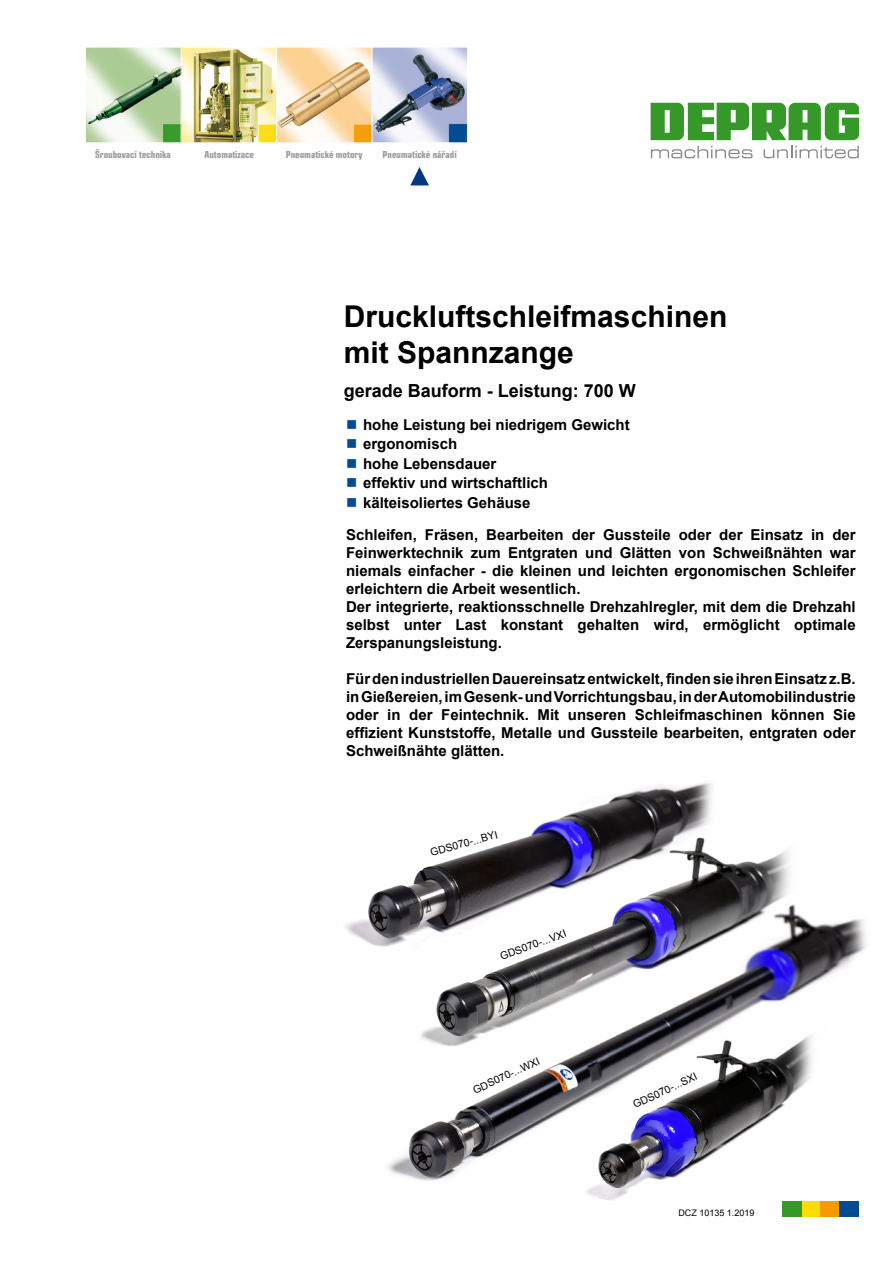
<style>
.page{position:relative;width:893px;height:1263px;background:#fff}
.page>*{position:absolute;margin:0;border:0;box-sizing:border-box;transform-origin:0 0}
.t1{font:700 30px/36px "Arial";color:#000}
.t2{font:700 18px "Arial";color:#000}
.t3{font:700 15px/18px "Arial";color:#000}
.t4{font:10.5px "Arial";color:#000}
.t5{font:700 condensed 9.75px "Eurostile LT Std";color:#9c9e9f}
.t6{font:9px "Arial";color:#000}
.s1{color:#004b92}
</style>
<div class="page">
<img style="left:345px;top:783px;width:521px;height:417px">
<div style="left:801px;top:1201px;width:20px;height:15px;background:#fd0"></div>
<div style="left:820px;top:1201px;width:20px;height:15px;background:#f49b00"></div>
<div style="left:840px;top:1201px;width:19px;height:15px;background:#004b92"></div>
<div style="left:782px;top:1201px;width:19px;height:15px;background:#369829"></div>
<svg style="left:410px;top:167px;width:19px;height:19px"></svg>
<img style="left:87px;top:49px;width:379px;height:92px">
<div style="left:371px;top:47px;width:97px;height:96px;border:1px solid #fff"></div>
<div style="left:276px;top:47px;width:96px;height:96px;border:1px solid #fff"></div>
<div style="left:180px;top:47px;width:97px;height:96px;border:1px solid #fff"></div>
<div style="left:85px;top:47px;width:96px;height:96px;border:1px solid #fff"></div>
<svg style="left:651px;top:103px;width:208px;height:37px"></svg>
<svg style="left:651px;top:146px;width:101px;height:12px"></svg>
<svg style="left:764px;top:146px;width:95px;height:12px"></svg>
<p class="t5" style="left:95px;top:149px;width:77px">Šroubovací technika</p>
<p class="t5" style="left:204px;top:149px;width:51px">Automatizace</p>
<p class="t5" style="left:286px;top:149px;width:78px">Pneumatické motory</p>
<p class="t5" style="left:383px;top:149px;width:76px">Pneumatické nárˇ adí</p>
<h1 class="t1" style="left:344px;top:299px;width:385px">Druckluftschleifmaschinen mit Spannzange</h1>
<p class="t2" style="left:344px;top:379px;width:294px">gerade Bauform - Leistung: 700 W</p>
<p class="t3" style="left:346px;top:416px;width:285px"><span class="s1">■</span> hohe Leistung bei niedrigem Gewicht</p>
<p class="t3" style="left:346px;top:435px;width:113px"><span class="s1">■</span> ergonomisch</p>
<p class="t3" style="left:346px;top:455px;width:152px"><span class="s1">■</span> hohe Lebensdauer</p>
<p class="t3" style="left:346px;top:474px;width:204px"><span class="s1">■</span> effektiv und wirtschaftlich</p>
<p class="t3" style="left:346px;top:487px;width:511px;line-height:32.2px"><span class="s1">■</span> kälteisoliertes Gehäuse<br>Schleifen, Fräsen, Bearbeiten der Gussteile oder der Einsatz in der</p>
<p class="t3" style="left:346px;top:544px;width:511px">Feinwerktechnik zum Entgraten und Glätten von Schweißnähten war niemals einfacher - die kleinen und leichten ergonomischen Schleifer erleichtern die Arbeit wesentlich.<br>Der integrierte, reaktionsschnelle Drehzahlregler, mit dem die Drehzahl selbst unter Last konstant gehalten wird, ermöglicht optimale Zerspanungsleistung.</p>
<p class="t3" style="left:346px;top:670px;width:511px;text-align:justify">Für den industriellen Dauereinsatz entwickelt, finden sie ihren Einsatz z.B. in Gießereien, im Gesenk- und Vorrichtungsbau, in der Automobilindustrie oder in der Feintechnik. Mit unseren Schleifmaschinen können Sie effizient Kunststoffe, Metalle und Gussteile bearbeiten, entgraten oder Schweißnähte glätten.</p>
<p class="t4" style="left:429px;top:846px;width:71px;rotate:-15deg">GDS070-...BYI</p>
<p class="t4" style="left:498px;top:950px;width:71px;rotate:-20deg">GDS070-...VXI</p>
<p class="t4" style="left:471px;top:1084px;width:74px;rotate:-25deg">GDS070-...WXI</p>
<p class="t4" style="left:631px;top:1098px;width:71px;rotate:-25deg">GDS070-...SXI</p>
<p class="t6" style="left:678px;top:1207px;width:78px">DCZ 10135 1.2019</p>
</div>
